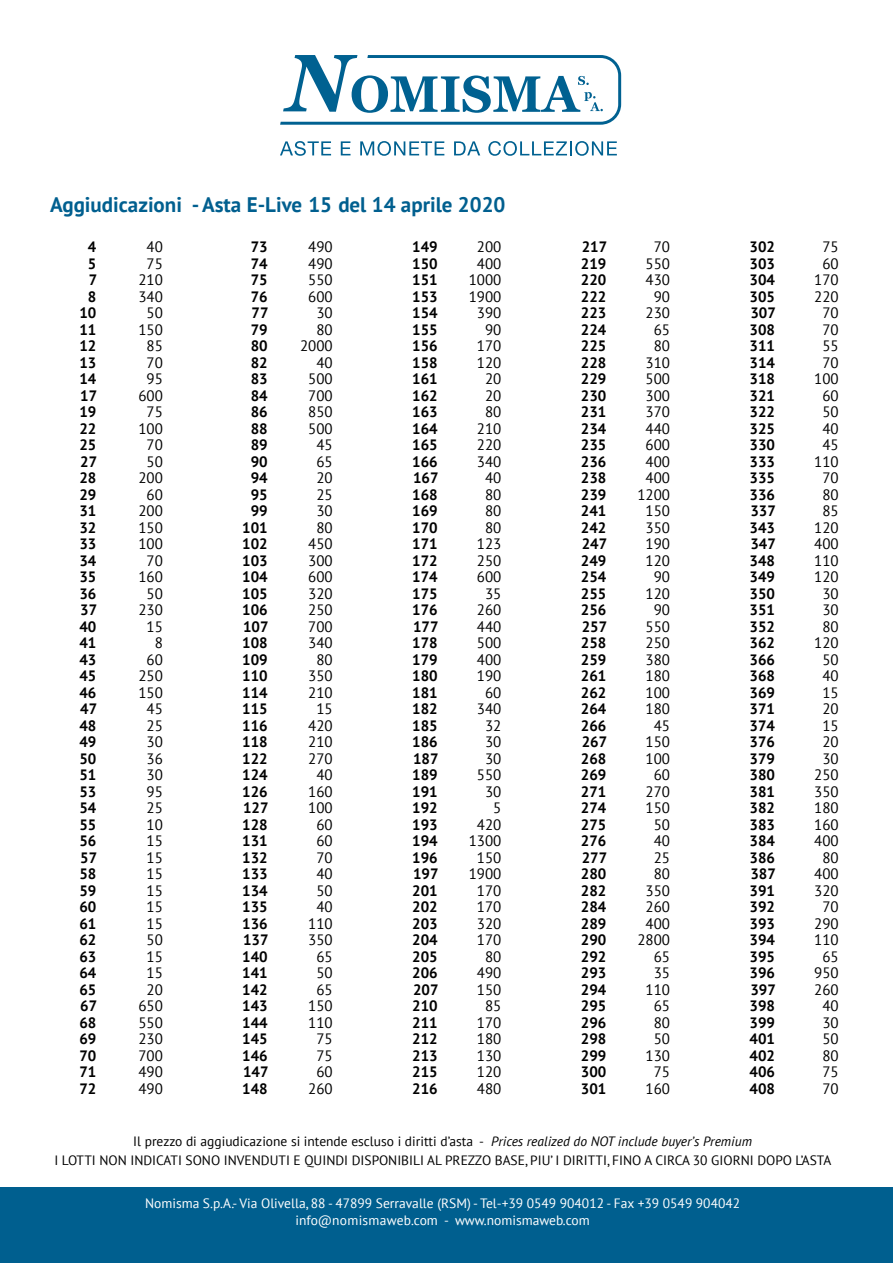
<style>
.page{position:relative;width:893px;height:1263px;background:#fff}
.page>*{position:absolute;margin:0;border:0;box-sizing:border-box;transform-origin:0 0}
.t1{font:700 21px "PT Sans";color:#005f8f}
.t2{font:700 15px/16.5px "PT Sans";color:#000;text-align:justify}
.t3{font:15px/16.5px "PT Sans";color:#000;text-align:right}
.t4{font:13.5px/19.5px "PT Sans";color:#000;text-align:center}
.t5{font:13.5px/16.5px "PT Sans";color:#fff;text-align:center}
.s1{font-style:italic}
</style>
<div class="page">
<div style="left:0;top:1187px;width:893px;height:76px;background:#005f8f"></div>
<svg style="left:280px;top:141px;width:51px;height:15px"></svg>
<svg style="left:341px;top:141px;width:9px;height:14px"></svg>
<svg style="left:360px;top:141px;width:84px;height:15px"></svg>
<svg style="left:454px;top:141px;width:26px;height:14px"></svg>
<svg style="left:488px;top:141px;width:129px;height:15px"></svg>
<svg style="left:280px;top:55px;width:341px;height:70px"></svg>
<h1 class="t1" style="left:50px;top:191px;width:457px">Aggiudicazioni - Asta E-Live 15 del 14 aprile 2020</h1>
<p class="t2" style="left:581px;top:238px;width:28px">217<br>219<br>220<br>222<br>223<br>224<br>225<br>228<br>229<br>230<br>231<br>234<br>235<br>236<br>238<br>239<br>241<br>242<br>247<br>249<br>254<br>255<br>256<br>257<br>258<br>259<br>261<br>262<br>264<br>266<br>267<br>268<br>269<br>271<br>274<br>275<br>276<br>277<br>280<br>282<br>284<br>289<br>290<br>292<br>293<br>294<br>295<br>296<br>298<br>299<br>300<br>301</p>
<p class="t3" style="left:814px;top:238px;width:26px;text-align:center">75<br>60<br>170<br>220<br>70<br>70<br>55<br>70<br>100<br>60<br>50<br>40<br>45<br>110<br>70<br>80<br>85<br>120<br>400<br>110<br>120<br>30<br>30<br>80<br>120<br>50<br>40<br>15<br>20<br>15<br>20<br>30<br>250<br>350<br>180<br>160<br>400<br>80<br>400<br>320<br>70<br>290<br>110<br>65<br>950<br>260<br>40<br>30<br>50<br>80<br>75<br>70</p>
<p class="t2" style="left:412px;top:238px;width:28px">149<br>150<br>151<br>153<br>154<br>155<br>156<br>158<br>161<br>162<br>163<br>164<br>165<br>166<br>167<br>168<br>169<br>170<br>171<br>172<br>174<br>175<br>176<br>177<br>178<br>179<br>180<br>181<br>182<br>185<br>186<br>187<br>189<br>191<br>192<br>193<br>194<br>196<br>197<br>201<br>202<br>203<br>204<br>205<br>206<br>207<br>210<br>211<br>212<br>213<br>215<br>216</p>
<p class="t3" style="left:637px;top:238px;width:34px">70<br>550<br>430<br>90<br>230<br>65<br>80<br>310<br>500<br>300<br>370<br>440<br>600<br>400<br>400<br>1200<br>150<br>350<br>190<br>120<br>90<br>120<br>90<br>550<br>250<br>380<br>180<br>100<br>180<br>45<br>150<br>100<br>60<br>270<br>150<br>50<br>40<br>25<br>80<br>350<br>260<br>400<br>2800<br>65<br>35<br>110<br>65<br>80<br>50<br>130<br>75<br>160</p>
<p class="t2" style="left:749px;top:238px;width:28px">302<br>303<br>304<br>305<br>307<br>308<br>311<br>314<br>318<br>321<br>322<br>325<br>330<br>333<br>335<br>336<br>337<br>343<br>347<br>348<br>349<br>350<br>351<br>352<br>362<br>366<br>368<br>369<br>371<br>374<br>376<br>379<br>380<br>381<br>382<br>383<br>384<br>386<br>387<br>391<br>392<br>393<br>394<br>395<br>396<br>397<br>398<br>399<br>401<br>402<br>406<br>408</p>
<p class="t2" style="left:79px;top:238px;width:19px;text-align:right">4<br>5<br>7<br>8<br>10<br>11<br>12<br>13<br>14<br>17<br>19<br>22<br>25<br>27<br>28<br>29<br>31<br>32<br>33<br>34<br>35<br>36<br>37<br>40<br>41<br>43<br>45<br>46<br>47<br>48<br>49<br>50<br>51<br>53<br>54<br>55<br>56<br>57<br>58<br>59<br>60<br>61<br>62<br>63<br>64<br>65<br>67<br>68<br>69<br>70<br>71<br>72</p>
<p class="t3" style="left:138px;top:238px;width:26px">40<br>75<br>210<br>340<br>50<br>150<br>85<br>70<br>95<br>600<br>75<br>100<br>70<br>50<br>200<br>60<br>200<br>150<br>100<br>70<br>160<br>50<br>230<br>15<br>8<br>60<br>250<br>150<br>45<br>25<br>30<br>36<br>30<br>95<br>25<br>10<br>15<br>15<br>15<br>15<br>15<br>15<br>50<br>15<br>15<br>20<br>650<br>550<br>230<br>700<br>490<br>490</p>
<p class="t2" style="left:242px;top:238px;width:28px;text-align:right">73<br>74<br>75<br>76<br>77<br>79<br>80<br>82<br>83<br>84<br>86<br>88<br>89<br>90<br>94<br>95<br>99<br>101<br>102<br>103<br>104<br>105<br>106<br>107<br>108<br>109<br>110<br>114<br>115<br>116<br>118<br>122<br>124<br>126<br>127<br>128<br>131<br>132<br>133<br>134<br>135<br>136<br>137<br>140<br>141<br>142<br>143<br>144<br>145<br>146<br>147<br>148</p>
<p class="t3" style="left:300px;top:238px;width:34px">490<br>490<br>550<br>600<br>30<br>80<br>2000<br>40<br>500<br>700<br>850<br>500<br>45<br>65<br>20<br>25<br>30<br>80<br>450<br>300<br>600<br>320<br>250<br>700<br>340<br>80<br>350<br>210<br>15<br>420<br>210<br>270<br>40<br>160<br>100<br>60<br>60<br>70<br>40<br>50<br>40<br>110<br>350<br>65<br>50<br>65<br>150<br>110<br>75<br>75<br>60<br>260</p>
<p class="t3" style="left:469px;top:238px;width:34px">200<br>400<br>1000<br>1900<br>390<br>90<br>170<br>120<br>20<br>20<br>80<br>210<br>220<br>340<br>40<br>80<br>80<br>80<br>123<br>250<br>600<br>35<br>260<br>440<br>500<br>400<br>190<br>60<br>340<br>32<br>30<br>30<br>550<br>30<br>5<br>420<br>1300<br>150<br>1900<br>170<br>170<br>320<br>170<br>80<br>490<br>150<br>85<br>170<br>180<br>130<br>120<br>480</p>
<p class="t4" style="left:54px;top:1131px;width:778px">Il prezzo di aggiudicazione si intende escluso i diritti d’asta - <span class="s1">Prices realized do NOT include buyer’s Premium<br></span>I LOTTI NON INDICATI SONO INVENDUTI E QUINDI DISPONIBILI AL PREZZO BASE, PIU’ I DIRITTI, FINO A CIRCA 30 GIORNI DOPO L’ASTA</p>
<p class="t5" style="left:145px;top:1195px;width:596px">Nomisma S.p.A.- Via Olivella, 88 - 47899 Serravalle (RSM) - Tel-+39 0549 904012 - Fax +39 0549 904042 info@nomismaweb.com - www.nomismaweb.com</p>
</div>
